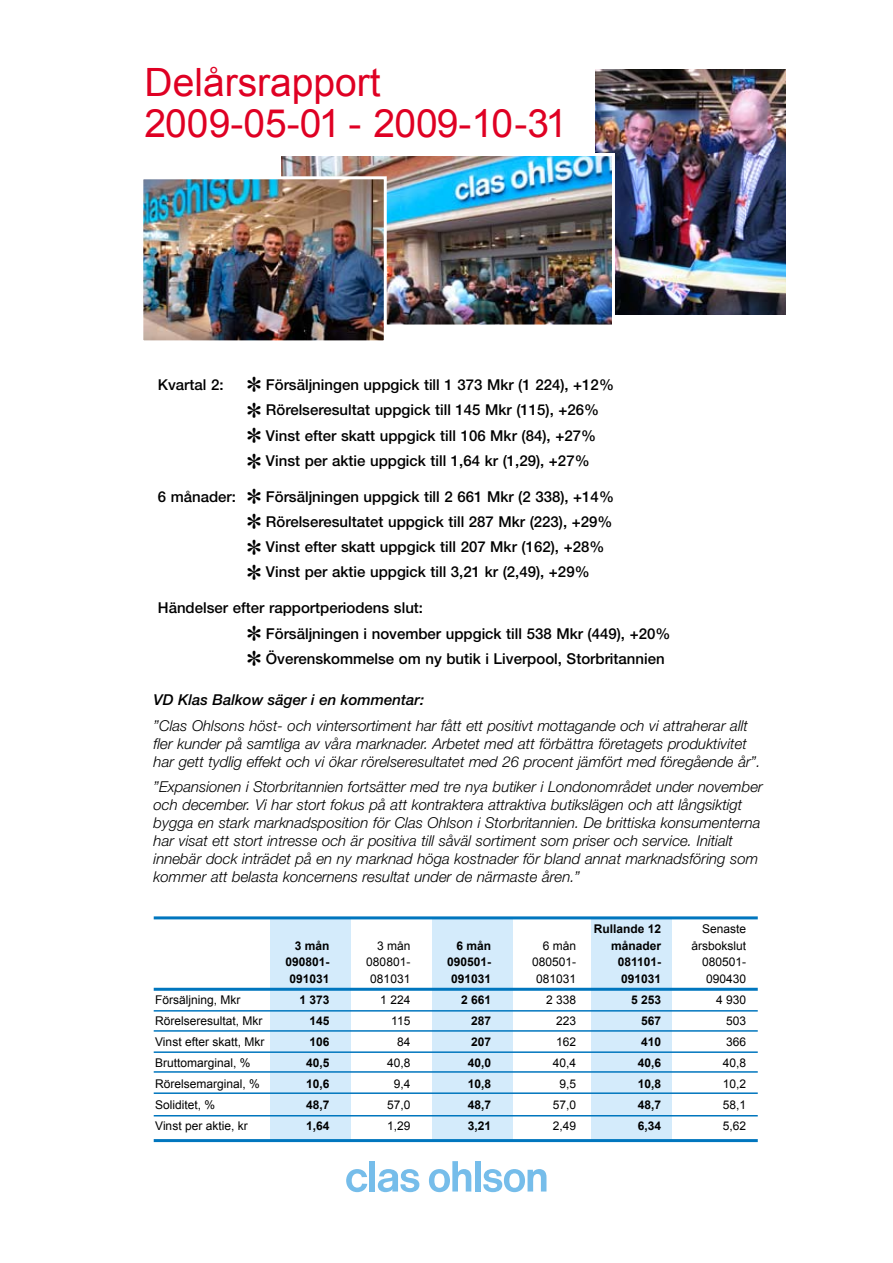
<style>
.page{position:relative;width:893px;height:1263px;background:#fff}
.page>*{position:absolute;margin:0;border:0;box-sizing:border-box;transform-origin:0 0}
.t1{font:39px/40.5px "Arial";color:#df0023}
.t2{font:36px/25.5px "Times New Roman";color:#000;text-align:justify}
.t3{font:italic 300 15px/18px "Helvetica Neue LT Std";color:#000}
.t4{font:500 15px/25.2px "Helvetica Neue LT Std";color:#000}
.t5{font:italic 500 15px "Helvetica Neue LT Std";color:#000}
.t6{font:12px "Arial";color:#000}
.t7{font:700 12px "Arial";color:#000}
</style>
<div class="page">
<img style="left:595px;top:69px;width:190px;height:246px">
<div style="left:591px;top:918px;width:81px;height:222px;background:#d4ebfb"></div>
<div style="left:432px;top:918px;width:81px;height:222px;background:#d4ebfb"></div>
<div style="left:270px;top:918px;width:80px;height:223px;background:#d4ebfb"></div>
<hr style="left:154px;top:916px;width:604px;height:3px;background:#0076be">
<hr style="left:154px;top:1010px;width:604px;height:1px;background:#0076be">
<hr style="left:154px;top:988px;width:604px;height:3px;background:#0076be">
<hr style="left:154px;top:1115px;width:604px;height:1px;background:#0076be">
<hr style="left:154px;top:1139px;width:604px;height:3px;background:#0076be">
<hr style="left:154px;top:1030px;width:604px;height:2px;background:#0076be">
<hr style="left:154px;top:1051px;width:604px;height:2px;background:#0076be">
<hr style="left:154px;top:1071px;width:604px;height:2px;background:#0076be">
<hr style="left:154px;top:1092px;width:604px;height:2px;background:#0076be">
<img style="left:282px;top:157px;width:329px;height:166px">
<div style="left:278px;top:153px;width:337px;height:174px;border:3px solid #fff"></div>
<img style="left:144px;top:180px;width:239px;height:159px">
<div style="left:140px;top:176px;width:247px;height:167px;border:3px solid #fff"></div>
<svg style="left:346px;top:1169px;width:21px;height:23px"></svg>
<div style="left:370px;top:1161px;width:5px;height:30px;background:#76bdea"></div>
<svg style="left:378px;top:1169px;width:41px;height:23px"></svg>
<svg style="left:429px;top:1161px;width:42px;height:31px"></svg>
<div style="left:475px;top:1161px;width:6px;height:30px;background:#76bdea"></div>
<svg style="left:483px;top:1169px;width:63px;height:23px"></svg>
<h1 class="t1" style="left:145px;top:63px;width:424px">Delårsrapport<br>2009-05-01 - 2009-10-31</h1>
<h2 class="t2" style="left:245px;top:377px;width:19px">* * * *</h2>
<p class="t4" style="left:158px;top:372px;width:67px">Kvartal 2:</p>
<p class="t4" style="left:266px;top:372px;width:350px">Försäljningen uppgick till 1 373 Mkr (1 224), +12% Rörelseresultat uppgick till 145 Mkr (115), +26% Vinst efter skatt uppgick till 106 Mkr (84), +27% Vinst per aktie uppgick till 1,64 kr (1,29), +27%</p>
<p class="t4" style="left:158px;top:484px;width:80px">6 månader:</p>
<p class="t4" style="left:266px;top:484px;width:350px">Försäljningen uppgick till 2 661 Mkr (2 338), +14% Rörelseresultatet uppgick till 287 Mkr (223), +29% Vinst efter skatt uppgick till 207 Mkr (162), +28% Vinst per aktie uppgick till 3,21 kr (2,49), +29%</p>
<p class="t4" style="left:266px;top:595px;width:406px;text-indent:-108px">Händelser efter rapportperiodens slut:<br>Försäljningen i november uppgick till 538 Mkr (449), +20%<br>Överenskommelse om ny butik i Liverpool, Storbritannien</p>
<h2 class="t2" style="left:245px;top:488px;width:19px">* * * *</h2>
<h2 class="t2" style="left:245px;top:625px;width:19px">* *</h2>
<p class="t5" style="left:154px;top:691px;width:272px">VD Klas Balkow säger i en kommentar:</p>
<p class="t3" style="left:154px;top:716px;width:608px">”Clas Ohlsons höst- och vintersortiment har fått ett positivt mottagande och vi attraherar allt fler kunder på samtliga av våra marknader. Arbetet med att förbättra företagets produktivitet har gett tydlig effekt och vi ökar rörelseresultatet med 26 procent jämfört med föregående år”.</p>
<p class="t3" style="left:154px;top:777px;width:611px">”Expansionen i Storbritannien fortsätter med tre nya butiker i Londonområdet under november och december. Vi har stort fokus på att kontraktera attraktiva butikslägen och att långsiktigt bygga en stark marknadsposition för Clas Ohlson i Storbritannien. De brittiska konsumenterna har visat ett stort intresse och är positiva till såväl sortiment som priser och service. Initialt innebär dock inträdet på en ny marknad höga kostnader för bland annat marknadsföring som kommer att belasta koncernens resultat under de närmaste åren.”</p>
<p class="t7" style="left:594px;top:921px;width:69px">Rullande 12</p>
<p class="t6" style="left:702px;top:921px;width:46px">Senaste</p>
<p class="t7" style="left:295px;top:937px;width:36px">3 mån</p>
<p class="t6" style="left:377px;top:937px;width:35px">3 mån</p>
<p class="t7" style="left:456px;top:937px;width:36px">6 mån</p>
<p class="t6" style="left:543px;top:937px;width:35px">6 mån</p>
<p class="t7" style="left:611px;top:937px;width:52px">månader</p>
<p class="t6" style="left:692px;top:937px;width:56px">årsbokslut</p>
<p class="t7" style="left:286px;top:954px;width:46px">090801-</p>
<p class="t6" style="left:366px;top:954px;width:46px">080801-</p>
<p class="t7" style="left:447px;top:954px;width:46px">090501-</p>
<p class="t6" style="left:532px;top:954px;width:46px">080501-</p>
<p class="t7" style="left:618px;top:954px;width:45px">081101-</p>
<p class="t6" style="left:702px;top:954px;width:46px">080501-</p>
<p class="t7" style="left:289px;top:970px;width:42px">091031</p>
<p class="t6" style="left:370px;top:970px;width:42px">081031</p>
<p class="t7" style="left:451px;top:970px;width:42px">091031</p>
<p class="t6" style="left:536px;top:970px;width:42px">081031</p>
<p class="t7" style="left:621px;top:970px;width:42px">091031</p>
<p class="t6" style="left:706px;top:970px;width:42px">090430</p>
<p class="t6" style="left:155px;top:991px;width:87px">Försäljning, Mkr</p>
<p class="t7" style="left:300px;top:991px;width:32px">1 373</p>
<p class="t6" style="left:380px;top:991px;width:32px">1 224</p>
<p class="t7" style="left:461px;top:991px;width:32px">2 661</p>
<p class="t6" style="left:546px;top:991px;width:32px">2 338</p>
<p class="t7" style="left:631px;top:991px;width:32px">5 253</p>
<p class="t6" style="left:716px;top:991px;width:32px">4 930</p>
<p class="t6" style="left:155px;top:1012px;width:109px">Rörelseresultat, Mkr</p>
<p class="t7" style="left:310px;top:1012px;width:22px">145</p>
<p class="t6" style="left:391px;top:1012px;width:21px">115</p>
<p class="t7" style="left:471px;top:1012px;width:22px">287</p>
<p class="t6" style="left:556px;top:1012px;width:22px">223</p>
<p class="t7" style="left:641px;top:1012px;width:22px">567</p>
<p class="t6" style="left:726px;top:1012px;width:22px">503</p>
<p class="t6" style="left:155px;top:1033px;width:111px">Vinst efter skatt, Mkr</p>
<p class="t7" style="left:310px;top:1033px;width:22px">106</p>
<p class="t6" style="left:397px;top:1033px;width:15px">84</p>
<p class="t7" style="left:471px;top:1033px;width:22px">207</p>
<p class="t6" style="left:556px;top:1033px;width:22px">162</p>
<p class="t7" style="left:641px;top:1033px;width:22px">410</p>
<p class="t6" style="left:726px;top:1033px;width:22px">366</p>
<p class="t6" style="left:155px;top:1054px;width:97px">Bruttomarginal, %</p>
<p class="t7" style="left:306px;top:1054px;width:25px">40,5</p>
<p class="t6" style="left:387px;top:1054px;width:25px">40,8</p>
<p class="t7" style="left:468px;top:1054px;width:25px">40,0</p>
<p class="t6" style="left:553px;top:1054px;width:25px">40,4</p>
<p class="t7" style="left:638px;top:1054px;width:25px">40,6</p>
<p class="t6" style="left:723px;top:1054px;width:25px">40,8</p>
<p class="t6" style="left:155px;top:1075px;width:106px">Rörelsemarginal, %</p>
<p class="t7" style="left:306px;top:1075px;width:25px">10,6</p>
<p class="t6" style="left:394px;top:1075px;width:18px">9,4</p>
<p class="t7" style="left:468px;top:1075px;width:25px">10,8</p>
<p class="t6" style="left:559px;top:1075px;width:18px">9,5</p>
<p class="t7" style="left:638px;top:1075px;width:25px">10,8</p>
<p class="t6" style="left:723px;top:1075px;width:25px">10,2</p>
<p class="t6" style="left:155px;top:1096px;width:62px">Soliditet, %</p>
<p class="t7" style="left:306px;top:1096px;width:25px">48,7</p>
<p class="t6" style="left:387px;top:1096px;width:25px">57,0</p>
<p class="t7" style="left:468px;top:1096px;width:25px">48,7</p>
<p class="t6" style="left:553px;top:1096px;width:25px">57,0</p>
<p class="t7" style="left:638px;top:1096px;width:25px">48,7</p>
<p class="t6" style="left:723px;top:1096px;width:25px">58,1</p>
<p class="t6" style="left:155px;top:1117px;width:94px">Vinst per aktie, kr</p>
<p class="t7" style="left:306px;top:1117px;width:25px">1,64</p>
<p class="t6" style="left:387px;top:1117px;width:25px">1,29</p>
<p class="t7" style="left:468px;top:1117px;width:25px">3,21</p>
<p class="t6" style="left:553px;top:1117px;width:25px">2,49</p>
<p class="t7" style="left:638px;top:1117px;width:25px">6,34</p>
<p class="t6" style="left:723px;top:1117px;width:25px">5,62</p>
</div>
